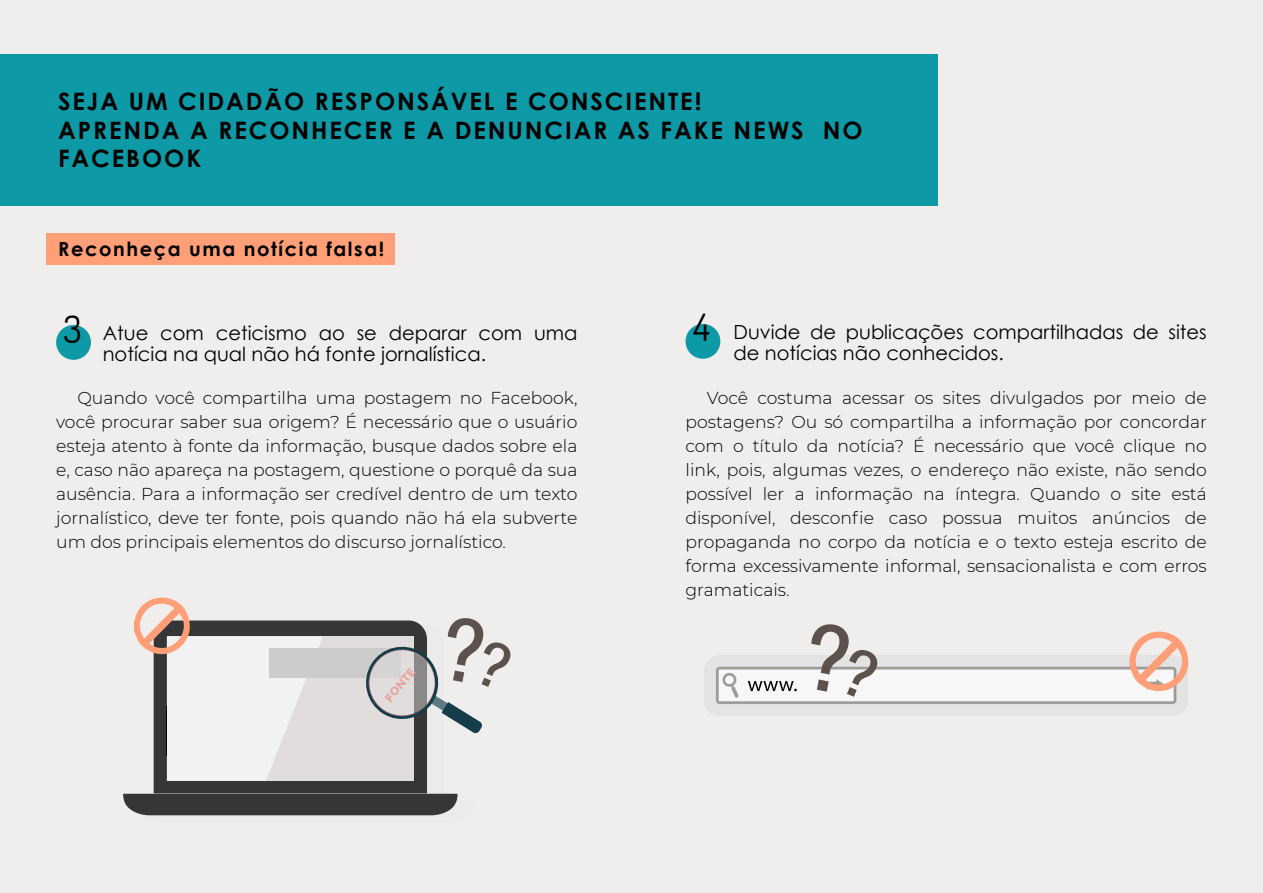
<style>
.page{position:relative;width:1263px;height:893px;background:#f0eeed}
.page>*{position:absolute;margin:0;border:0;box-sizing:border-box;transform-origin:0 0}
.t1{font:37.5px "Dosis";color:#000}
.t2{font:700 24px/28.8px "Century Gothic";letter-spacing:.08em;color:#000}
.t3{font:19.5px/21px "Century Gothic";color:#000}
.t4{font:700 19.5px "Century Gothic";letter-spacing:.08em;color:#000}
.t5{font:300 17.25px/24px "Montserrat";color:#000;text-align:justify}
.t6{font:700 11.4px "Montserrat";color:#f06359}
</style>
<div class="page">
<div style="left:56px;top:325px;width:35px;height:35px;background:#0d99a6;border-radius:50%"></div>
<div style="left:685px;top:324px;width:35px;height:35px;background:#0d99a6;border-radius:50%"></div>
<div style="left:704px;top:655px;width:484px;height:61px;background:#e3e3e3;border-radius:16px"></div>
<div style="left:716px;top:667px;width:460px;height:37px;background:linear-gradient(to right,#b6b5b3,#b6b5b3);border-radius:4px"></div>
<div style="left:719px;top:669px;width:455px;height:32px;background:#f7f7f7"></div>
<svg style="left:716px;top:672px;width:25px;height:32px"></svg>
<svg style="left:748px;top:681px;width:49px;height:10px"></svg>
<svg style="left:811px;top:624px;width:68px;height:73px"></svg>
<svg style="left:1129px;top:631px;width:60px;height:63px"></svg>
<svg style="left:133px;top:781px;width:325px;height:35px"></svg>
<div style="left:154px;top:620px;width:273px;height:173px;background:#363636"></div>
<div style="left:167px;top:636px;width:247px;height:145px;background:#e0dddc"></div>
<div style="left:123px;top:794px;width:335px;height:21px;background:#363636"></div>
<div style="left:269px;top:648px;width:132px;height:29px;background:#ccc"></div>
<svg style="left:134px;top:597px;width:189px;height:184px"></svg>
<svg style="left:361px;top:618px;width:150px;height:116px"></svg>
<svg style="left:369px;top:650px;width:66px;height:65px"></svg>
<div style="left:46px;top:233px;width:348px;height:31px;background:#ff9f78"></div>
<div style="left:0;top:54px;width:937px;height:151px;background:#0d99a6"></div>
<h2 class="t2" style="left:58px;top:86px;width:806px">SEJA UM CIDADÃO RESPONSÁVEL E CONSCIENTE!<br>APRENDA A RECONHECER E A DENUNCIAR AS FAKE NEWS NO<br>FACEBOOK</h2>
<p class="t4" style="left:58px;top:234px;width:328px">Reconheça uma notícia falsa!</p>
<p class="t3" style="left:103px;top:322px;width:476px">Atue com ceticismo ao se deparar com uma notícia na qual não há fonte jornalística.</p>
<h1 class="t1" style="left:693px;top:303px;width:18px">4</h1>
<p class="t5" style="left:685px;top:385px;width:523px;text-indent:21px">Você costuma acessar os sites divulgados por meio de postagens? Ou só compartilha a informação por concordar com o título da notícia? É necessário que você clique no link, pois, algumas vezes, o endereço não existe, não sendo possível ler a informação na íntegra. Quando o site está disponível, desconfie caso possua muitos anúncios de propaganda no corpo da notícia e o texto esteja escrito de forma excessivamente informal, sensacionalista e com erros gramaticais.</p>
<h1 class="t1" style="left:64px;top:304px;width:20px">3</h1>
<p class="t3" style="left:733px;top:321px;width:475px">Duvide de publicações compartilhadas de sites de notícias não conhecidos.</p>
<p class="t5" style="left:56px;top:385px;width:523px;text-indent:21px">Quando você compartilha uma postagem no Facebook, você procurar saber sua origem? É necessário que o usuário esteja atento à fonte da informação, busque dados sobre ela e, caso não apareça na postagem, questione o porquê da sua ausência. Para a informação ser credível dentro de um texto jornalístico, deve ter fonte, pois quando não há ela subverte um dos principais elementos do discurso jornalístico.</p>
<p class="t6" style="left:382px;top:696px;width:42px;rotate:-50deg">FONTE</p>
</div>
